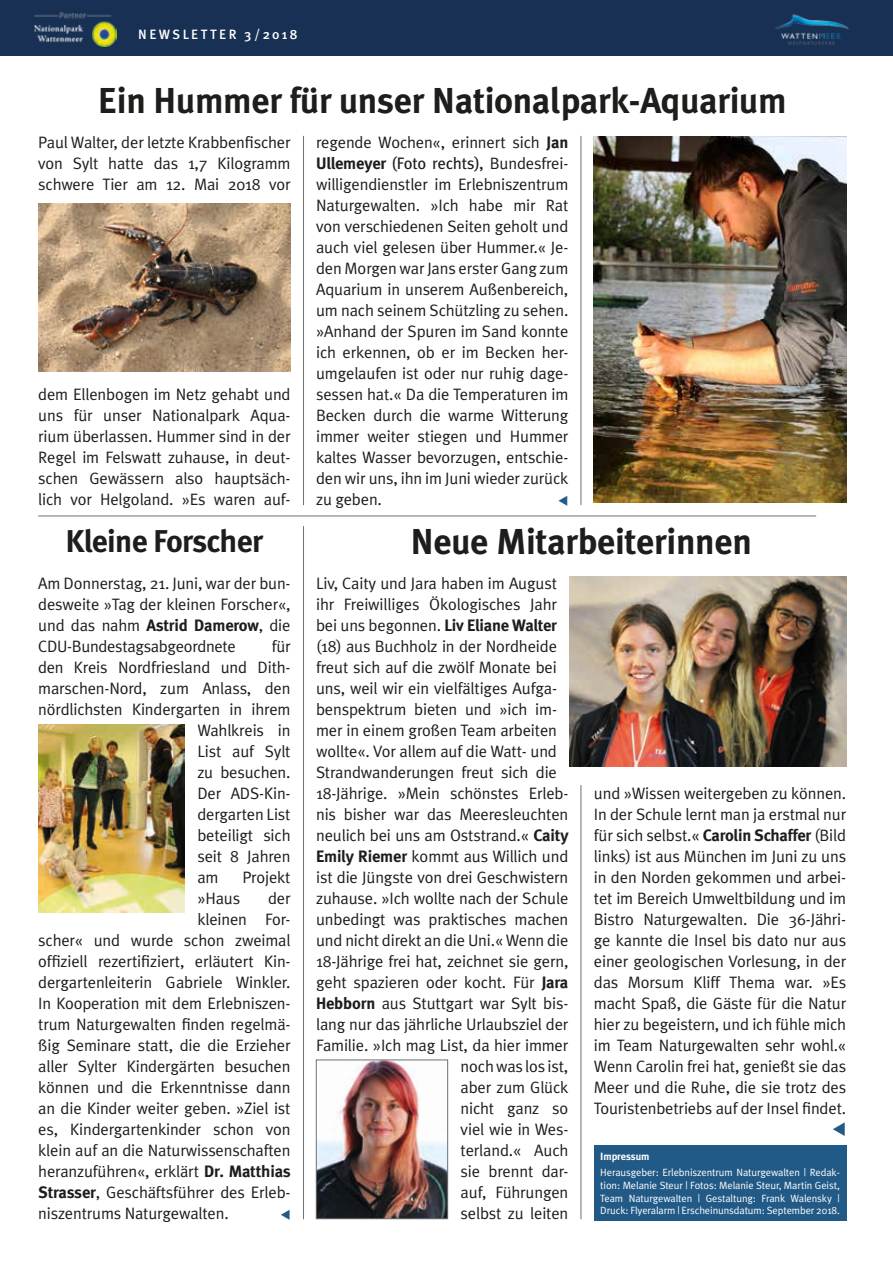
<style>
.page{position:relative;width:893px;height:1263px;background:#fff}
.page>*{position:absolute;margin:0;border:0;box-sizing:border-box;transform-origin:0 0}
.t1{font:700 36px "Meta Plus";letter-spacing:-.01em;color:#1d1d1b}
.t2{font:700 31.5px "Meta";letter-spacing:-.02em;color:#1d1d1b}
.t3{font:16.5px/21px "Meta Plus Normal";letter-spacing:-.01em;color:#1d1d1b;text-align:justify}
.t4{font:16.5px "Meta";letter-spacing:-.015em;color:#1d1d1b}
.t5{font:500 13.5px "Meta Plus";letter-spacing:.175em;color:#fff}
.t6{font:10.5px/12.6px "Meta Plus Normal";letter-spacing:-.01em;color:#fff;text-align:justify}
.t7{font:700 10.5px "Meta Plus";letter-spacing:-.01em;color:#fff}
.s1{font-family:"Meta";font-weight:700}
.s2{font-weight:700}
.s3{font-family:"Meta Plus Normal"}
</style>
<div class="page">
<div style="left:0;top:0;width:893px;height:55px;background:#173053"></div>
<img style="left:775px;top:14px;width:74px;height:31px">
<img style="left:34px;top:13px;width:83px;height:33px">
<hr style="left:303px;top:136px;width:1px;height:369px;background:#70706f">
<hr style="left:581px;top:136px;width:1px;height:369px;background:#70706f">
<hr style="left:303px;top:526px;width:1px;height:693px;background:#70706f">
<hr style="left:581px;top:785px;width:1px;height:434px;background:#70706f">
<img style="left:38px;top:203px;width:253px;height:168px">
<img style="left:594px;top:136px;width:252px;height:367px">
<img style="left:39px;top:725px;width:146px;height:188px">
<hr style="left:38px;top:516px;width:778px;height:1px;background:#70706f">
<img style="left:318px;top:1062px;width:128px;height:155px">
<div style="left:316px;top:1060px;width:132px;height:159px;border:1px solid #70706f"></div>
<div style="left:594px;top:1145px;width:252px;height:75px;background:#225a87"></div>
<img style="left:570px;top:577px;width:276px;height:189px">
<p class="t5" style="left:138px;top:27px;width:161px">NEWSLETTER 3/2018</p>
<h1 class="t1" style="left:98px;top:80px;width:690px">Ein Hummer für unser Nationalpark-Aquarium</h1>
<p class="t3" style="left:38px;top:132px;width:254px">Paul Walter, der letzte Krabbenfischer von Sylt hatte das 1,7 Kilogramm schwere Tier am 12. Mai 2018 vor</p>
<p class="t3" style="left:316px;top:132px;width:254px">regende Wochen«, erinnert sich <span class="s1">Jan</span></p>
<p class="t4" style="left:316px;top:154px;width:254px"><span class="s2">Ullemeyer</span> (Foto rechts), <span class="s3">Bundesfrei-</span></p>
<p class="t3" style="left:316px;top:174px;width:254px">willigendienstler im Erlebniszentrum Naturgewalten. »Ich habe mir Rat von verschiedenen Seiten geholt und auch viel gelesen über Hummer.« Je&shy;den Morgen war Jans erster Gang zum Aquarium in unserem Außenbereich, um nach seinem Schützling zu sehen. »Anhand der Spuren im Sand konnte ich erkennen, ob er im Becken her&shy;umgelaufen ist oder nur ruhig dage&shy;sessen hat.« Da die Temperaturen im Becken durch die warme Witterung immer weiter stiegen und Hummer kaltes Wasser bevorzugen, entschie&shy;den wir uns, ihn im Juni wieder zurück zu geben.</p>
<p class="t3" style="left:38px;top:384px;width:254px">dem Ellenbogen im Netz gehabt und uns für unser Nationalpark Aqua&shy;rium überlassen. Hummer sind in der Regel im Felswatt zuhause, in deut&shy;schen Gewässern also hauptsäch&shy;lich vor Helgoland. »Es waren auf-</p>
<h2 class="t2" style="left:66px;top:521px;width:199px">Kleine Forscher</h2>
<p class="t3" style="left:38px;top:573px;width:254px">Am Donnerstag, 21. Juni, war der bun&shy;desweite »Tag der kleinen Forscher«, und das nahm <span class="s1">Astrid Damerow</span>, die CDU-Bundestagsabgeordnete</p>
<p class="t3" style="left:272px;top:636px;width:20px">für</p>
<p class="t3" style="left:38px;top:657px;width:254px">den Kreis Nordfriesland und Dith-</p>
<p class="t3" style="left:38px;top:678px;width:254px">marschen-Nord, zum Anlass, den</p>
<p class="t3" style="left:38px;top:699px;width:254px">nördlichsten Kindergarten in ihrem</p>
<p class="t3" style="left:197px;top:720px;width:95px">Wahlkreis in</p>
<p class="t3" style="left:197px;top:741px;width:95px">List auf Sylt</p>
<p class="t3" style="left:197px;top:762px;width:95px">zu besuchen.</p>
<p class="t3" style="left:197px;top:783px;width:95px">Der ADS-Kin-</p>
<p class="t3" style="left:197px;top:804px;width:95px">dergarten List</p>
<p class="t3" style="left:197px;top:825px;width:95px">beteiligt sich</p>
<p class="t3" style="left:197px;top:846px;width:95px">seit 8 Jahren</p>
<p class="t3" style="left:197px;top:867px;width:23px">am</p>
<p class="t3" style="left:242px;top:867px;width:50px">Projekt</p>
<p class="t3" style="left:197px;top:888px;width:44px">»Haus</p>
<p class="t3" style="left:268px;top:888px;width:24px">der</p>
<p class="t3" style="left:197px;top:909px;width:95px">kleinen For-</p>
<p class="t3" style="left:38px;top:930px;width:254px">scher« und wurde schon zweimal</p>
<p class="t3" style="left:38px;top:951px;width:254px">offiziell rezertifiziert, erläutert Kin-</p>
<p class="t3" style="left:38px;top:972px;width:254px">dergartenleiterin Gabriele Winkler.</p>
<p class="t3" style="left:38px;top:993px;width:254px">In Kooperation mit dem Erlebniszen-</p>
<p class="t3" style="left:38px;top:1014px;width:254px">trum Naturgewalten finden regelmä-</p>
<p class="t3" style="left:38px;top:1035px;width:254px">ßig Seminare statt, die die Erzieher</p>
<p class="t3" style="left:38px;top:1056px;width:254px">aller Sylter Kindergärten besuchen</p>
<p class="t3" style="left:38px;top:1077px;width:254px">können und die Erkenntnisse dann</p>
<p class="t3" style="left:38px;top:1098px;width:254px">an die Kinder weiter geben. »Ziel ist</p>
<p class="t3" style="left:38px;top:1119px;width:254px">es, Kindergartenkinder schon von</p>
<p class="t3" style="left:38px;top:1140px;width:254px">klein auf an die Naturwissenschaften</p>
<p class="t3" style="left:38px;top:1161px;width:254px">heranzuführen«, erklärt <span class="s1">Dr. Matthias</span></p>
<p class="t3" style="left:38px;top:1182px;width:254px"><span class="s1">Strasser</span>, Geschäftsführer des Erleb-</p>
<p class="t3" style="left:38px;top:1203px;width:192px">niszentrums Naturgewalten.</p>
<h1 class="t1" style="left:410px;top:521px;width:343px">Neue Mitarbeiterinnen</h1>
<p class="t3" style="left:316px;top:573px;width:242px">Liv, Caity und Jara haben im August</p>
<p class="t3" style="left:316px;top:594px;width:242px">ihr Freiwilliges Ökologisches Jahr</p>
<p class="t3" style="left:316px;top:615px;width:242px">bei uns begonnen. <span class="s1">Liv Eliane Walter</span></p>
<p class="t3" style="left:316px;top:636px;width:242px">(18) aus Buchholz in der Nordheide</p>
<p class="t3" style="left:316px;top:657px;width:242px">freut sich auf die zwölf Monate bei</p>
<p class="t3" style="left:316px;top:678px;width:242px">uns, weil wir ein vielfältiges Aufga-</p>
<p class="t3" style="left:316px;top:699px;width:242px">benspektrum bieten und »ich im-</p>
<p class="t3" style="left:316px;top:720px;width:242px">mer in einem großen Team arbeiten</p>
<p class="t3" style="left:316px;top:741px;width:242px">wollte«. Vor allem auf die Watt- und</p>
<p class="t3" style="left:316px;top:762px;width:242px">Strandwanderungen freut sich die</p>
<p class="t3" style="left:316px;top:783px;width:254px">18-Jährige. »Mein schönstes Erleb-</p>
<p class="t3" style="left:316px;top:804px;width:254px">nis bisher war das Meeresleuchten</p>
<p class="t3" style="left:316px;top:825px;width:254px">neulich bei uns am Oststrand.« <span class="s1">Caity</span></p>
<p class="t3" style="left:316px;top:846px;width:254px"><span class="s1">Emily Riemer</span> kommt aus Willich und</p>
<p class="t3" style="left:316px;top:867px;width:254px">ist die Jüngste von drei Geschwistern</p>
<p class="t3" style="left:316px;top:888px;width:254px">zuhause. »Ich wollte nach der Schule</p>
<p class="t3" style="left:316px;top:909px;width:254px">unbedingt was praktisches machen</p>
<p class="t3" style="left:316px;top:930px;width:254px">und nicht direkt an die Uni.« Wenn die</p>
<p class="t3" style="left:316px;top:951px;width:254px">18-Jährige frei hat, zeichnet sie gern,</p>
<p class="t3" style="left:316px;top:972px;width:254px">geht spazieren oder kocht. Für <span class="s1">Jara</span></p>
<p class="t3" style="left:316px;top:993px;width:254px"><span class="s1">Hebborn</span> aus Stuttgart war Sylt bis-</p>
<p class="t3" style="left:316px;top:1014px;width:254px">lang nur das jährliche Urlaubsziel der</p>
<p class="t3" style="left:316px;top:1035px;width:254px">Familie. »Ich mag List, da hier immer</p>
<p class="t3" style="left:461px;top:1056px;width:109px">noch was los ist,</p>
<p class="t3" style="left:461px;top:1077px;width:109px">aber zum Glück</p>
<p class="t3" style="left:461px;top:1098px;width:109px">nicht ganz so</p>
<p class="t3" style="left:461px;top:1119px;width:109px">viel wie in Wes-</p>
<p class="t3" style="left:461px;top:1140px;width:109px">terland.« Auch</p>
<p class="t3" style="left:461px;top:1161px;width:109px">sie brennt dar-</p>
<p class="t3" style="left:461px;top:1182px;width:109px">auf, Führungen</p>
<p class="t3" style="left:461px;top:1203px;width:109px">selbst zu leiten</p>
<p class="t3" style="left:594px;top:783px;width:254px">und »Wissen weitergeben zu können.<br>In der Schule lernt man ja erstmal nur für sich selbst.« <span class="s1">Carolin Schaffer</span> (Bild links) ist aus München im Juni zu uns in den Norden gekommen und arbei&shy;tet im Bereich Umweltbildung und im Bistro Naturgewalten. Die 36-Jähri&shy;ge kannte die Insel bis dato nur aus einer geologischen Vorlesung, in der das Morsum Kliff Thema war. »Es macht Spaß, die Gäste für die Natur hier zu begeistern, und ich fühle mich im Team Naturgewalten sehr wohl.« Wenn Carolin frei hat, genießt sie das Meer und die Ruhe, die sie trotz des Touristenbetriebs auf der Insel findet.</p>
<p class="t7" style="left:600px;top:1150px;width:51px">Impressum</p>
<p class="t6" style="left:600px;top:1166px;width:241px">Herausgeber: Erlebniszentrum Naturgewalten | Redak&shy;tion: Melanie Steur | Fotos: Melanie Steur, Martin Geist, Team Naturgewalten | Gestaltung: Frank Walensky | Druck: Flyeralarm | Erscheinunsdatum: September 2018.</p>
</div>
